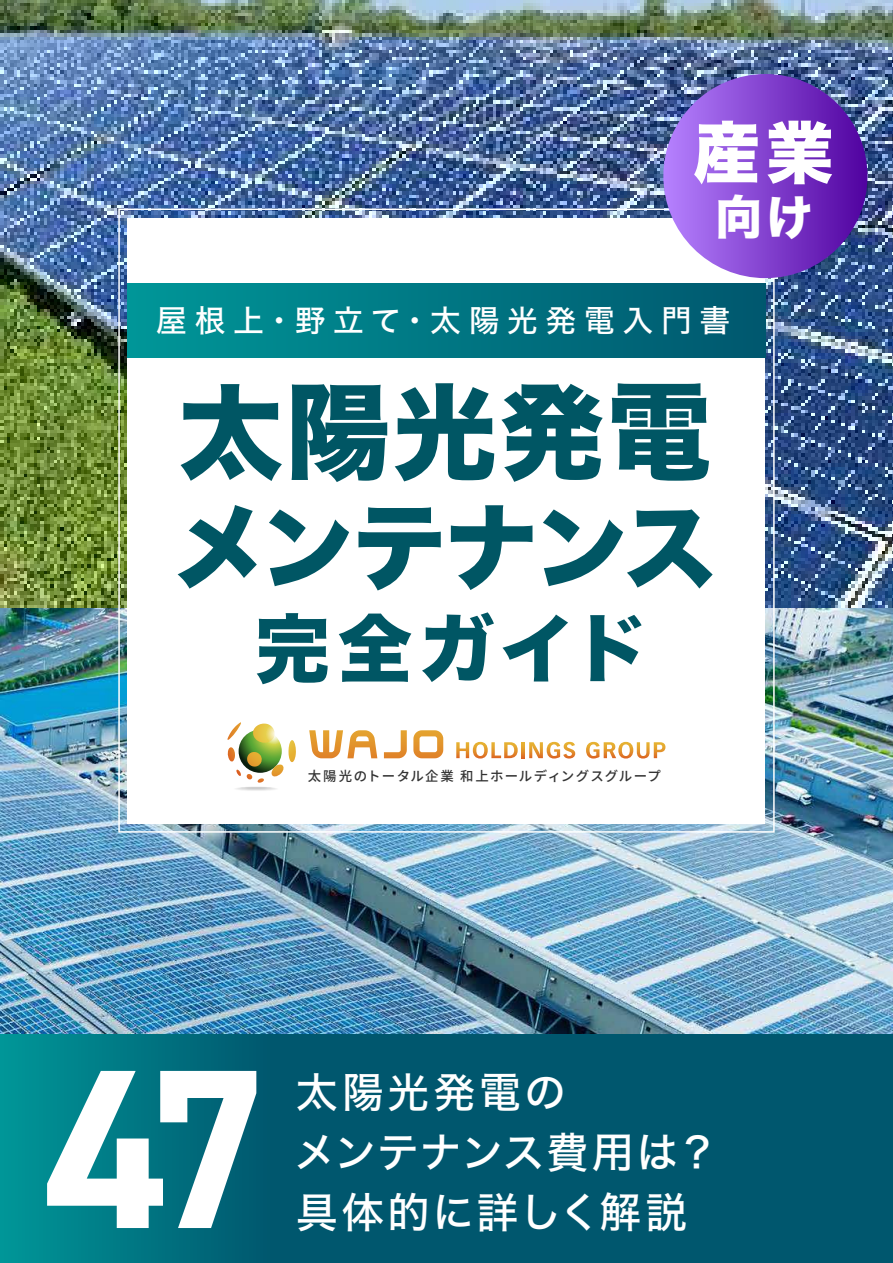
<style>
.page{position:relative;width:893px;height:1263px;background:#fff}
.page>*{position:absolute;margin:0;border:0;box-sizing:border-box;transform-origin:0 0}
.t1{font:700 227.7px "DIN2014";color:#fff}
.t2{font:105px "Hiragino Sans W8";letter-spacing:.02em;color:#005664}
.t3{font:94.5px "Hiragino Sans W8";letter-spacing:-.05em;color:#005664}
.t4{font:75px "Hiragino Sans W8";letter-spacing:.08em;color:#005664}
.t5{font:67.5px "Hiragino Sans W8";color:#fff}
.t6{font:47.25px "Hiragino Sans W8";color:#fff}
.t7{font:42px/60px "Hiragino Sans W5";letter-spacing:.06em;color:#fff}
.t8{font:30.75px "Hiragino Sans W5";letter-spacing:.25em;color:#fff}
.t9{font:500 13.35px "Noto Sans JP";letter-spacing:.1em;color:#333}
</style>
<div class="page">
<img style="left:0;top:0;width:893px;height:1034px">
<div style="left:128px;top:218px;width:637px;height:605px;background:#fff"></div>
<svg style="left:227px;top:722px;width:69px;height:61px"></svg>
<svg style="left:233px;top:786px;width:46px;height:6px"></svg>
<svg style="left:413px;top:730px;width:30px;height:28px"></svg>
<svg style="left:384px;top:730px;width:23px;height:28px"></svg>
<svg style="left:309px;top:730px;width:68px;height:28px"></svg>
<svg style="left:456px;top:742px;width:62px;height:16px"></svg>
<svg style="left:521px;top:742px;width:4px;height:16px"></svg>
<svg style="left:529px;top:742px;width:46px;height:16px"></svg>
<svg style="left:586px;top:742px;width:79px;height:16px"></svg>
<svg style="left:0;top:1034px;width:893px;height:229px;background:#006074"></svg>
<div style="left:128px;top:284px;width:637px;height:74px;background:linear-gradient(to right,#009698,#00586e)"></div>
<div style="left:663px;top:74px;width:204px;height:204px;background:linear-gradient(to right,#b583fe,#5102a0);border-radius:102px"></div>
<h3 class="t5" style="left:693px;top:115px;width:142px">産業</h3>
<p class="t6" style="left:715px;top:191px;width:99px">向け</p>
<p class="t8" style="left:156px;top:293px;width:575px">屋根上・野立て・太陽光発電入門書</p>
<h2 class="t2" style="left:178px;top:374px;width:535px">太陽光発電</h2>
<h3 class="t3" style="left:173px;top:495px;width:545px">メンテナンス</h3>
<h3 class="t4" style="left:255px;top:607px;width:395px">完全ガイド</h3>
<p class="t9" style="left:308px;top:768px;width:354px">太陽光のトータル企業和上ホールディングスグループ</p>
<h1 class="t1" style="left:45px;top:998px;width:225px">47</h1>
<p class="t7" style="left:294px;top:1060px;width:426px">太陽光発電の<br>メンテナンス費用は？具体的に詳しく解説</p>
</div>
